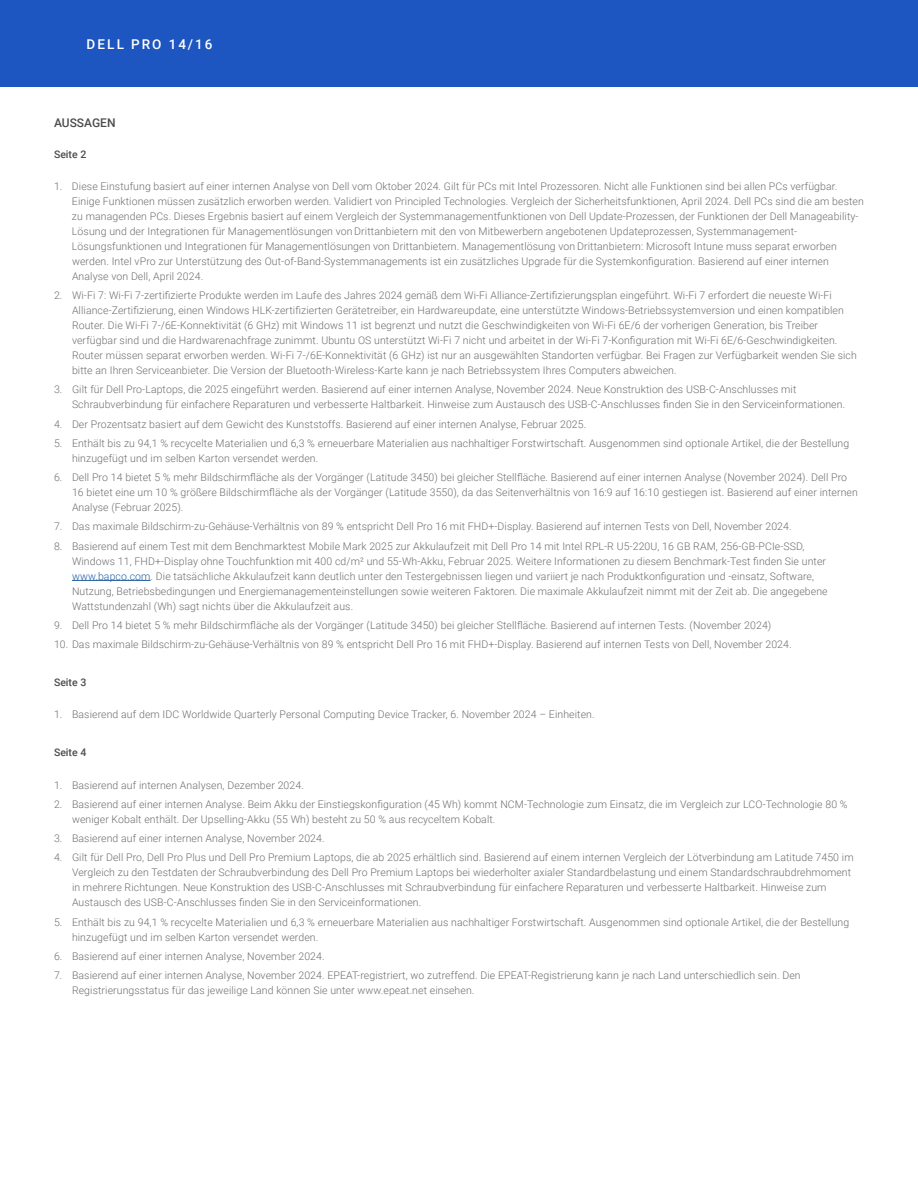
<style>
.page{position:relative;width:918px;height:1188px;background:#fff}
.page>*{position:absolute;margin:0;border:0;box-sizing:border-box;transform-origin:0 0}
.t1{font:500 13.5px "Roboto";letter-spacing:.155em;color:#fff}
.t2{font:500 12px "Roboto";color:#4d4d4f}
.t3{font:300 10.5px/15px "Roboto";letter-spacing:.01em;color:#6e6e6e}
.t4{font:500 10.5px "Roboto";color:#4d4d4f}
.s1{color:#215e9e}
</style>
<div class="page">
<div style="left:0;top:0;width:918px;height:86px;background:#1d56c0"></div>
<hr style="left:72px;top:580px;width:79px;height:1px;background:#215e9e">
<p class="t1" style="left:87px;top:35px;width:127px">DELL PRO 14/16</p>
<p class="t2" style="left:54px;top:114px;width:63px">AUSSAGEN</p>
<p class="t4" style="left:54px;top:147px;width:34px">Seite 2</p>
<p class="t3" style="left:72px;top:178px;width:793px;text-indent:-18px">1. Diese Einstufung basiert auf einer internen Analyse von Dell vom Oktober 2024. Gilt für PCs mit Intel Prozessoren. Nicht alle Funktionen sind bei allen PCs verfügbar.<br>Einige Funktionen müssen zusätzlich erworben werden. Validiert von Principled Technologies. Vergleich der Sicherheitsfunktionen, April 2024. Dell PCs sind die am besten zu managenden PCs. Dieses Ergebnis basiert auf einem Vergleich der Systemmanagementfunktionen von Dell Update-Prozessen, der Funktionen der Dell Manageability-Lösung und der Integrationen für Managementlösungen vonDrittanbietern mit den von Mitbewerbern angebotenen Updateprozessen, Systemmanagement-Lösungsfunktionen und Integrationen für Managementlösungen von Drittanbietern. Managementlösung von Drittanbietern: Microsoft Intune muss separat erworben werden. Intel vPro zur Unterstützung des Out-of-Band-Systemmanagements ist ein zusätzliches Upgrade für die Systemkonfiguration. Basierend auf einer internen Analyse von Dell, April 2024.</p>
<p class="t3" style="left:72px;top:288px;width:786px;text-indent:-18px">2. Wi-Fi 7: Wi-Fi 7-zertifizierte Produkte werden im Laufe des Jahres 2024 gemäß dem Wi-Fi Alliance-Zertifizierungsplan eingeführt. Wi-Fi 7 erfordert die neueste Wi-Fi Alliance-Zertifizierung, einen Windows HLK-zertifizierten Gerätetreiber, ein Hardwareupdate, eine unterstützte Windows-Betriebssystemversion und einen kompatiblen Router. Die Wi-Fi 7-/6E-Konnektivität (6 GHz) mit Windows 11 ist begrenzt und nutzt die Geschwindigkeiten von Wi-Fi 6E/6 der vorherigen Generation, bis Treiber verfügbar sind und die Hardwarenachfrage zunimmt. Ubuntu OS unterstützt Wi-Fi 7 nicht und arbeitet in der Wi-Fi 7-Konfiguration mit Wi-Fi 6E/6-Geschwindigkeiten.<br>Router müssen separat erworben werden. Wi-Fi 7-/6E-Konnektivität (6 GHz) ist nur an ausgewählten Standorten verfügbar. Bei Fragen zur Verfügbarkeit wenden Sie sich bitte an Ihren Serviceanbieter. Die Version der Bluetooth-Wireless-Karte kann je nach Betriebssystem Ihres Computers abweichen.</p>
<p class="t3" style="left:72px;top:382px;width:775px;text-indent:-18px">3. Gilt für Dell Pro-Laptops, die 2025 eingeführt werden. Basierend auf einer internen Analyse, November 2024. Neue Konstruktion des USB-C-Anschlusses mit<br>Schraubverbindung für einfachere Reparaturen und verbesserte Haltbarkeit. Hinweise zum Austausch des USB-C-Anschlusses finden Sie in den Serviceinformationen.</p>
<p class="t3" style="left:54px;top:416px;width:534px">4. Der Prozentsatz basiert auf dem Gewicht des Kunststoffs. Basierend auf einer internen Analyse, Februar 2025.</p>
<p class="t3" style="left:72px;top:435px;width:779px;text-indent:-18px">5. Enthält bis zu 94,1 % recycelte Materialien und 6,3 % erneuerbare Materialien aus nachhaltiger Forstwirtschaft. Ausgenommen sind optionale Artikel, die der Bestellung hinzugefügt und im selben Karton versendet werden.</p>
<p class="t3" style="left:72px;top:470px;width:787px;text-indent:-18px">6. Dell Pro 14 bietet 5 % mehr Bildschirmfläche als der Vorgänger (Latitude 3450) bei gleicher Stellfläche. Basierend auf einer internen Analyse (November 2024). Dell Pro<br>16 bietet eine um 10 % größere Bildschirmfläche als der Vorgänger (Latitude 3550), da das Seitenverhältnis von 16:9 auf 16:10 gestiegen ist. Basierend auf einer internen<br>Analyse (Februar 2025).</p>
<p class="t3" style="left:54px;top:519px;width:739px">7. Das maximale Bildschirm-zu-Gehäuse-Verhältnis von 89 % entspricht Dell Pro 16 mit FHD+-Display. Basierend auf internen Tests von Dell, November 2024.</p>
<p class="t3" style="left:72px;top:538px;width:757px;text-indent:-18px">8. Basierend auf einem Test mit dem Benchmarktest Mobile Mark 2025 zur Akkulaufzeit mit Dell Pro 14 mit Intel RPL-R U5-220U, 16 GB RAM, 256-GB-PCIe-SSD, Windows 11, FHD+-Display ohne Touchfunktion mit 400 cd/m² und 55-Wh-Akku, Februar 2025. Weitere Informationen zu diesem Benchmark-Test finden Sie unter <span class="s1">www.bapco.com</span>. Die tatsächliche Akkulaufzeit kann deutlich unter den Testergebnissen liegen und variiert je nach Produktkonfiguration und -einsatz, Software, Nutzung, Betriebsbedingungen und Energiemanagementeinstellungen sowie weiteren Faktoren. Die maximale Akkulaufzeit nimmt mit der Zeit ab. Die angegebene Wattstundenzahl (Wh) sagt nichts über die Akkulaufzeit aus.</p>
<p class="t3" style="left:54px;top:617px;width:719px">9. Dell Pro 14 bietet 5 % mehr Bildschirmfläche als der Vorgänger (Latitude 3450) bei gleicher Stellfläche. Basierend auf internen Tests. (November 2024)</p>
<p class="t3" style="left:54px;top:637px;width:739px">10. Das maximale Bildschirm-zu-Gehäuse-Verhältnis von 89 % entspricht Dell Pro 16 mit FHD+-Display. Basierend auf internen Tests von Dell, November 2024.</p>
<p class="t4" style="left:54px;top:675px;width:34px">Seite 3</p>
<p class="t3" style="left:54px;top:707px;width:542px">1. Basierend auf dem IDC Worldwide Quarterly Personal Computing Device Tracker, 6. November 2024 – Einheiten.</p>
<p class="t4" style="left:54px;top:745px;width:34px">Seite 4</p>
<p class="t3" style="left:54px;top:777px;width:251px">1. Basierend auf internen Analysen, Dezember 2024.</p>
<p class="t3" style="left:72px;top:796px;width:777px;text-indent:-18px">2. Basierend auf einer internen Analyse. Beim Akku der Einstiegskonfiguration (45 Wh) kommt NCM-Technologie zum Einsatz, die im Vergleich zur LCO-Technologie 80 % weniger Kobalt enthält. Der Upselling-Akku (55 Wh) besteht zu 50 % aus recyceltem Kobalt.</p>
<p class="t3" style="left:54px;top:830px;width:272px">3. Basierend auf einer internen Analyse, November 2024.</p>
<p class="t3" style="left:72px;top:850px;width:783px;text-indent:-18px">4. Gilt für Dell Pro, Dell Pro Plus und Dell Pro Premium Laptops, die ab 2025 erhältlich sind. Basierend auf einem internen Vergleich der Lötverbindung am Latitude 7450 im Vergleich zu den Testdaten der Schraubverbindung des Dell Pro Premium Laptops bei wiederholter axialer Standardbelastung und einem Standardschraubdrehmoment in mehrere Richtungen. Neue Konstruktion des USB-C-Anschlusses mit Schraubverbindung für einfachere Reparaturen und verbesserte Haltbarkeit. Hinweise zum Austausch des USB-C-Anschlusses finden Sie in den Serviceinformationen.</p>
<p class="t3" style="left:72px;top:914px;width:779px;text-indent:-18px">5. Enthält bis zu 94,1 % recycelte Materialien und 6,3 % erneuerbare Materialien aus nachhaltiger Forstwirtschaft. Ausgenommen sind optionale Artikel, die der Bestellung hinzugefügt und im selben Karton versendet werden.</p>
<p class="t3" style="left:54px;top:948px;width:272px">6. Basierend auf einer internen Analyse, November 2024.</p>
<p class="t3" style="left:72px;top:967px;width:730px;text-indent:-18px">7. Basierend auf einer internen Analyse, November 2024. EPEAT-registriert, wo zutreffend. Die EPEAT-Registrierung kann je nach Land unterschiedlich sein. Den<br>Registrierungsstatus für das jeweilige Land können Sie unter www.epeat.net einsehen.</p>
</div>
